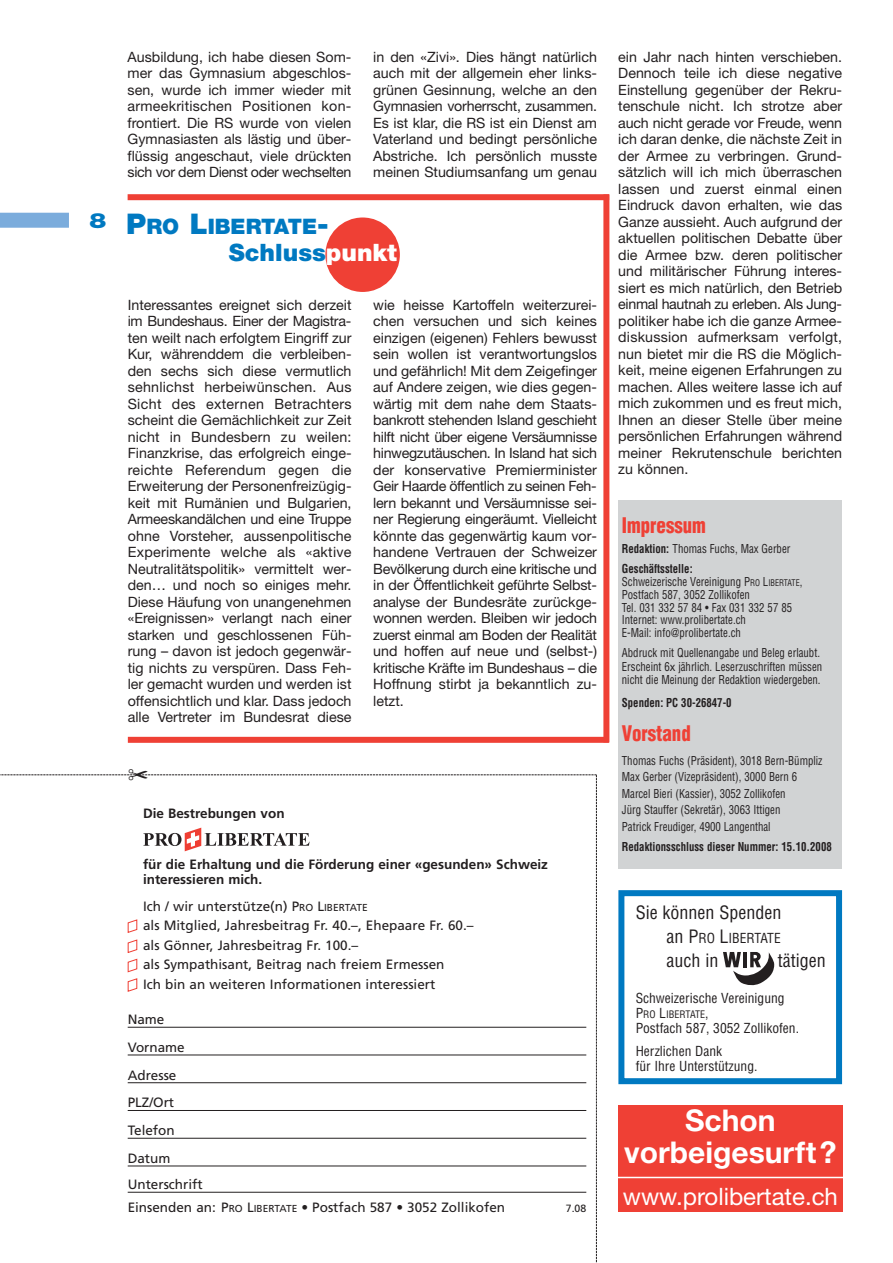
<style>
.page{position:relative;width:893px;height:1263px;background:#fff}
.page>*{position:absolute;margin:0;border:0;box-sizing:border-box;transform-origin:0 0}
.t1{font:700 30px/31.5px "Helvetica Neue";color:#fff;text-align:center}
.t2{font:24px "Helvetica Neue";color:#fff}
.t3{font:900 24px "Helvetica Neue";color:#0079c1}
.t4{font:900 21.3px "Helvetica Neue";color:#0079c1}
.t5{font:900 condensed 21px "Helvetica";color:#ef4035;scale:.9 1}
.t6{font:condensed 18px "Helvetica";color:#231f20}
.t7{font:14.25px/16.5px "Helvetica Neue";color:#231f20;text-align:justify}
.t8{font:13.5px/27.8px "Frutiger";color:#231f20}
.t9{font:condensed 13.5px/22.5px "Helvetica";color:#231f20}
.t10{font:700 13.5px/15px "Frutiger";color:#231f20}
.t11{font:condensed 12px/12.8px "Helvetica";color:#231f20;scale:.9 1}
.t12{font:700 condensed 12px/20.2px "Helvetica";color:#231f20;scale:.9 1}
.t13{font:10.5px "Frutiger";color:#231f20}
.t14{font:condensed 10.2px "Helvetica";color:#231f20}
.s1{font-size:28.5px}
.s2{color:#fff}
.s3{font-weight:400}
.s4{font-size:9px}
.s5{font-family:"Helvetica Neue";font-stretch:normal}
.s6{font-size:10.2px}
.s7{font-size:18px}
.s8{font-size:13.5px}
</style>
<div class="page">
<div style="left:325px;top:218px;width:75px;height:74px;background:#ef4035;border-radius:50%"></div>
<div style="left:618px;top:500px;width:223px;height:368px;background:#d1d3d4"></div>
<div style="left:0;top:213px;width:69px;height:15px;background:#7bacdc"></div>
<div style="left:128px;top:194px;width:481px;height:6px;background:#ef4035"></div>
<div style="left:128px;top:737px;width:481px;height:6px;background:#ef4035"></div>
<div style="left:618px;top:890px;width:224px;height:194px;border:6px solid #0079c1"></div>
<svg style="left:723px;top:952px;width:51px;height:33px"></svg>
<div style="left:618px;top:1106px;width:224px;height:106px;background:#ef4035"></div>
<hr style="left:611px;top:1177px;width:239px;height:1px;background:#fff">
<div style="left:603px;top:194px;width:6px;height:548px;background:#ef4035"></div>
<svg style="left:0;top:774px;width:597px;height:489px"></svg>
<p class="t7" style="left:128px;top:50px;width:225px">Ausbildung, ich habe diesen Som&shy;mer das Gymnasium abgeschlos&shy;sen, wurde ich immer wieder mit armeekritischen Positionen kon&shy;frontiert. Die RS wurde von vielen Gymnasiasten als lästig und über&shy;flüssig angeschaut, viele drückten sich vor dem Dienst oder wechselten</p>
<p class="t7" style="left:373px;top:50px;width:225px">in den «Zivi». Dies hängt natürlich auch mit der allgemein eher links&shy;grünen Gesinnung, welche an den Gymnasien vorherrscht, zusammen.<br>Es ist klar, die RS ist ein Dienst am Vaterland und bedingt persönliche Abstriche. Ich persönlich musste meinen Studiumsanfang um genau</p>
<p class="t7" style="left:618px;top:50px;width:225px">ein Jahr nach hinten verschieben.<br>Dennoch teile ich diese negative Einstellung gegenüber der Rekru&shy;tenschule nicht. Ich strotze aber auch nicht gerade vor Freude, wenn ich daran denke, die nächste Zeit in der Armee zu verbringen. Grund&shy;sätzlich will ich mich überraschen lassen und zuerst einmal einen Eindruck davon erhalten, wie das Ganze aussieht. Auch aufgrund der aktuellen politischen Debatte über die Armee bzw. deren politischer und militärischer Führung interes&shy;siert es mich natürlich, den Betrieb einmal hautnah zu erleben. Als Jung&shy;politiker habe ich die ganze Armee&shy;diskussion aufmerksam verfolgt, nun bietet mir die RS die Möglich&shy;keit, meine eigenen Erfahrungen zu machen. Alles weitere lasse ich auf mich zukommen und es freut mich, Ihnen an dieser Stelle über meine persönlichen Erfahrungen während meiner Rekrutenschule berichten zu können.</p>
<h3 class="t4" style="left:89px;top:219px;width:241px"><sup>8</sup> <span class="s1">P</span>RO <span class="s1">L</span>IBERTATE<span class="s1">-</span></h3>
<h2 class="t3" style="left:229px;top:244px;width:169px">Schluss<span class="s2">punkt</span></h2>
<p class="t7" style="left:128px;top:298px;width:225px">Interessantes ereignet sich derzeit im Bundeshaus. Einer der Magistra&shy;ten weilt nach erfolgtem Eingriff zur Kur, währenddem die verbleiben&shy;den sechs sich diese vermutlich sehnlichst herbeiwünschen. Aus Sicht des externen Betrachters scheint die Gemächlichkeit zur Zeit nicht in Bundesbern zu weilen:<br>Finanzkrise, das erfolgreich einge&shy;reichte Referendum gegen die Erweiterung der Personenfreizügig&shy;keit mit Rumänien und Bulgarien, Armeeskandälchen und eine Truppe ohne Vorsteher, aussenpolitische Experimente welche als «aktive Neutralitätspolitik» vermittelt wer&shy;den… und noch so einiges mehr.<br>Diese Häufung von unangenehmen «Ereignissen» verlangt nach einer starken und geschlossenen Füh&shy;rung – davon ist jedoch gegenwär&shy;tig nichts zu verspüren. Dass Feh&shy;ler gemacht wurden und werden ist offensichtlich und klar. Dass jedoch alle Vertreter im Bundesrat diese</p>
<p class="t7" style="left:373px;top:298px;width:225px">wie heisse Kartoffeln weiterzurei&shy;chen versuchen und sich keines einzigen (eigenen) Fehlers bewusst sein wollen ist verantwortungslos und gefährlich! Mit dem Zeigefinger auf Andere zeigen, wie dies gegen&shy;wärtig mit dem nahe dem Staats&shy;bankrott stehenden Island geschieht hilft nicht über eigene Versäumnisse hinwegzutäuschen. In Island hat sich der konservative Premierminister Geir Haarde öffentlich zu seinen Feh&shy;lern bekannt und Versäumnisse sei&shy;ner Regierung eingeräumt. Vielleicht könnte das gegenwärtig kaum vor&shy;handene Vertrauen der Schweizer Bevölkerung durch eine kritische und in der Öffentlichkeit geführte Selbst&shy;analyse der Bundesräte zurückge&shy;wonnen werden. Bleiben wir jedoch zuerst einmal am Boden der Realität und hoffen auf neue und (selbst-) kritische Kräfte im Bundeshaus – die Hoffnung stirbt ja bekanntlich zu&shy;letzt.</p>
<h3 class="t5" style="left:622px;top:517px;width:95px">Impressum</h3>
<p class="t12" style="left:622px;top:540px;width:189px">Redaktion: <span class="s3">Thomas Fuchs, Max Gerber<br></span>Geschäftsstelle:</p>
<p class="t11" style="left:622px;top:576px;width:202px">Schweizerische Vereinigung P<span class="s4">RO</span> L<span class="s4">IBERTATE</span>, Postfach 587, 3052 Zollikofen<br>Tel. 031 332 57 84 • Fax 031 332 57 85<br>Internet: www.prolibertate.ch<br>E-Mail: info@prolibertate.ch</p>
<p class="t11" style="left:622px;top:647px;width:224px;line-height:13.5px">Abdruck mit Quellenangabe und Beleg erlaubt.<br>Erscheint 6<span class="s5">x</span> jährlich. Leserzuschriften müssen nicht die Meinung der Redaktion wiedergeben.</p>
<p class="t12" style="left:622px;top:693px;width:123px">Spenden: PC 30-26847-0</p>
<h3 class="t5" style="left:622px;top:725px;width:78px">Vorstand</h3>
<p class="t11" style="left:622px;top:753px;width:224px;line-height:16.5px">Thomas Fuchs (Präsident), 3018 Bern-Bümpliz Max Gerber (Vizepräsident), 3000 Bern 6<br>Marcel Bieri (Kassier), 3052 Zollikofen<br>Jürg Stauffer (Sekretär), 3063 Ittigen<br>Patrick Freudiger, 4900 Langenthal</p>
<p class="t12" style="left:622px;top:837px;width:235px">Redaktionsschluss dieser Nummer: 15.10.2008</p>
<p class="t10" style="left:143px;top:807px;width:143px">Die Bestrebungen von</p>
<p class="t10" style="left:143px;top:858px;width:406px">für die Erhaltung und die Förderung einer «gesunden» Schweiz interessieren mich.</p>
<p class="t8" style="left:143px;top:897px;width:332px;line-height:19.5px">Ich / wir unterstütze(n) P<span class="s6">RO</span> L<span class="s6">IBERTATE<br></span>als Mitglied, Jahresbeitrag Fr. 40.–, Ehepaare Fr. 60.– als Gönner, Jahresbeitrag Fr. 100.–<br>als Sympathisant, Beitrag nach freiem Ermessen<br>Ich bin an weiteren Informationen interessiert</p>
<p class="t8" style="left:128px;top:1007px;width:59px">Name<br>Vorname<br>Adresse<br>PLZ/Ort<br>Telefon<br>Datum</p>
<p class="t8" style="left:128px;top:1174px;width:379px;line-height:22.5px">Unterschrift<br>Einsenden an: P<span class="s6">RO</span> L<span class="s6">IBERTATE</span> • Postfach 587 • 3052 Zollikofen</p>
<p class="t13" style="left:566px;top:1204px;width:22px">7.08</p>
<p class="t6" style="left:635px;top:906px;width:147px">Sie können Spenden</p>
<p class="t9" style="left:666px;top:928px;width:116px"><span class="s7">an P</span>RO <span class="s7">L</span>IBERTATE</p>
<p class="t6" style="left:666px;top:954px;width:53px">auch in</p>
<p class="t6" style="left:777px;top:954px;width:49px">tätigen</p>
<p class="t9" style="left:635px;top:988px;width:150px">Schweizerische Vereinigung</p>
<p class="t14" style="left:635px;top:1010px;width:74px"><span class="s8">P</span>RO <span class="s8">L</span>IBERTATE<span class="s8">,</span></p>
<p class="t9" style="left:635px;top:1018px;width:165px">Postfach 587, 3052 Zollikofen.<br>Herzlichen Dank</p>
<p class="t9" style="left:635px;top:1055px;width:123px">für Ihre Unterstützung.</p>
<h1 class="t1" style="left:624px;top:1107px;width:214px">Schon vorbeigesurft?</h1>
<h2 class="t2" style="left:623px;top:1188px;width:216px">www.prolibertate.ch</h2>
</div>
